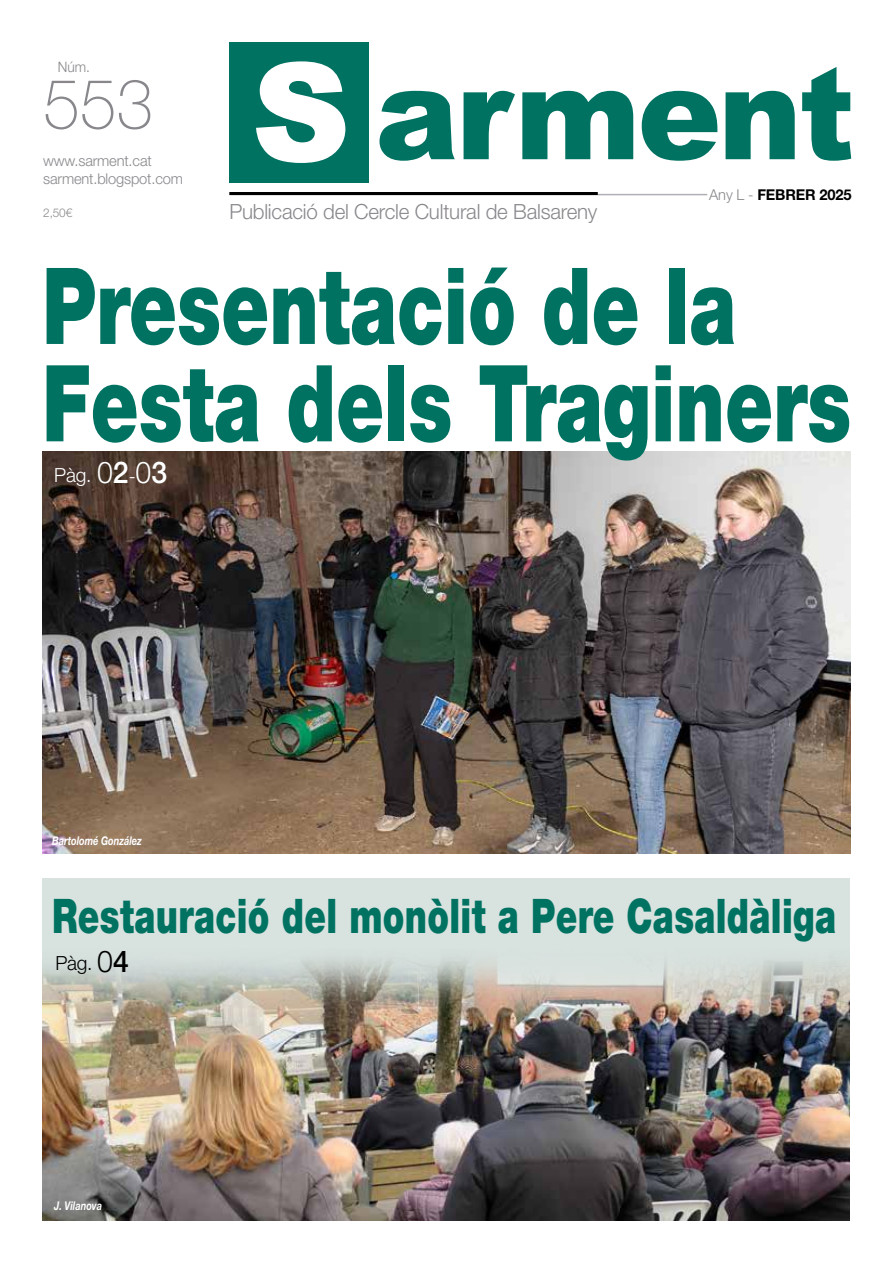
<style>
.page{position:relative;width:893px;height:1263px;background:#fff}
.page>*{position:absolute;margin:0;border:0;box-sizing:border-box;transform-origin:0 0}
.t1{font:900 106.35px/97.4px "Helvetica Neue LT Std";color:#007262;scale:.72 1}
.t2{font:100 69.45px "Helvetica Neue LT Std";color:#89878c;scale:.95 1}
.t3{font:900 47.7px "Helvetica Neue LT Std";letter-spacing:.01em;color:#007262;scale:.72 1}
.t4{font:300 20.85px "Helvetica Neue LT Std";letter-spacing:-.01em;color:#89878c}
.t5{font:300 19.5px "Helvetica Neue LT Std";color:#fff}
.t6{font:300 19.5px "Helvetica Neue LT Std";color:#000}
.t7{font:300 15px/18px "Helvetica Neue LT Std";letter-spacing:-.01em;color:#89878c}
.t8{font:700 15px "Helvetica Neue LT Std";letter-spacing:-.01em;color:#000}
.t9{font:300 14.4px "Helvetica Neue LT Std";color:#89878c;scale:.95 1}
.t10{font:italic 700 12px "Helvetica Neue LT Std";color:#fff;scale:.78 1}
.t11{font:300 12px "Helvetica Neue LT Std";color:#89878c}
.s1{font-weight:300;color:#89878c}
.s2{font-size:30px}
.s3{font-weight:500;font-size:30px}
</style>
<div class="page">
<img style="left:42px;top:451px;width:808px;height:402px">
<div style="left:43px;top:878px;width:807px;height:342px;background:#d8e2df"></div>
<hr style="left:230px;top:194px;width:477px;height:1px;background:#b0afb5">
<hr style="left:229px;top:192px;width:369px;height:3px;background:#000">
<div style="left:230px;top:43px;width:139px;height:140px;background:#007262"></div>
<svg style="left:256px;top:61px;width:90px;height:102px"></svg>
<svg style="left:379px;top:67px;width:472px;height:94px"></svg>
<img style="left:43px;top:959px;width:806px;height:261px">
<p class="t9" style="left:58px;top:58px;width:35px">Núm.</p>
<h2 class="t2" style="left:43px;top:64px;width:117px">553</h2>
<p class="t7" style="left:43px;top:151px;width:141px">www.sarment.cat sarment.blogspot.com</p>
<p class="t11" style="left:43px;top:206px;width:30px">2,50€</p>
<p class="t4" style="left:229px;top:199px;width:370px">Publicació del Cercle Cultural de Balsareny</p>
<p class="t8" style="left:709px;top:185px;width:144px"><span class="s1">Any L -</span> FEBRER 2025</p>
<h1 class="t1" style="left:42px;top:257px;width:1125px">Presentació de la<br>Festa dels Traginers</h1>
<p class="t5" style="left:54px;top:463px;width:114px">Pàg. <span class="s2">0</span><span class="s3">2</span>-<span class="s2">0</span><span class="s3">3</span></p>
<p class="t10" style="left:52px;top:833px;width:117px">Bartolomé González</p>
<h3 class="t3" style="left:52px;top:888px;width:1090px">Restauració del monòlit a Pere Casaldàliga</h3>
<p class="t6" style="left:55px;top:951px;width:75px">Pàg. <span class="s2">0</span><span class="s3">4</span></p>
<p class="t10" style="left:54px;top:1199px;width:63px">J. Vilanova</p>
</div>
